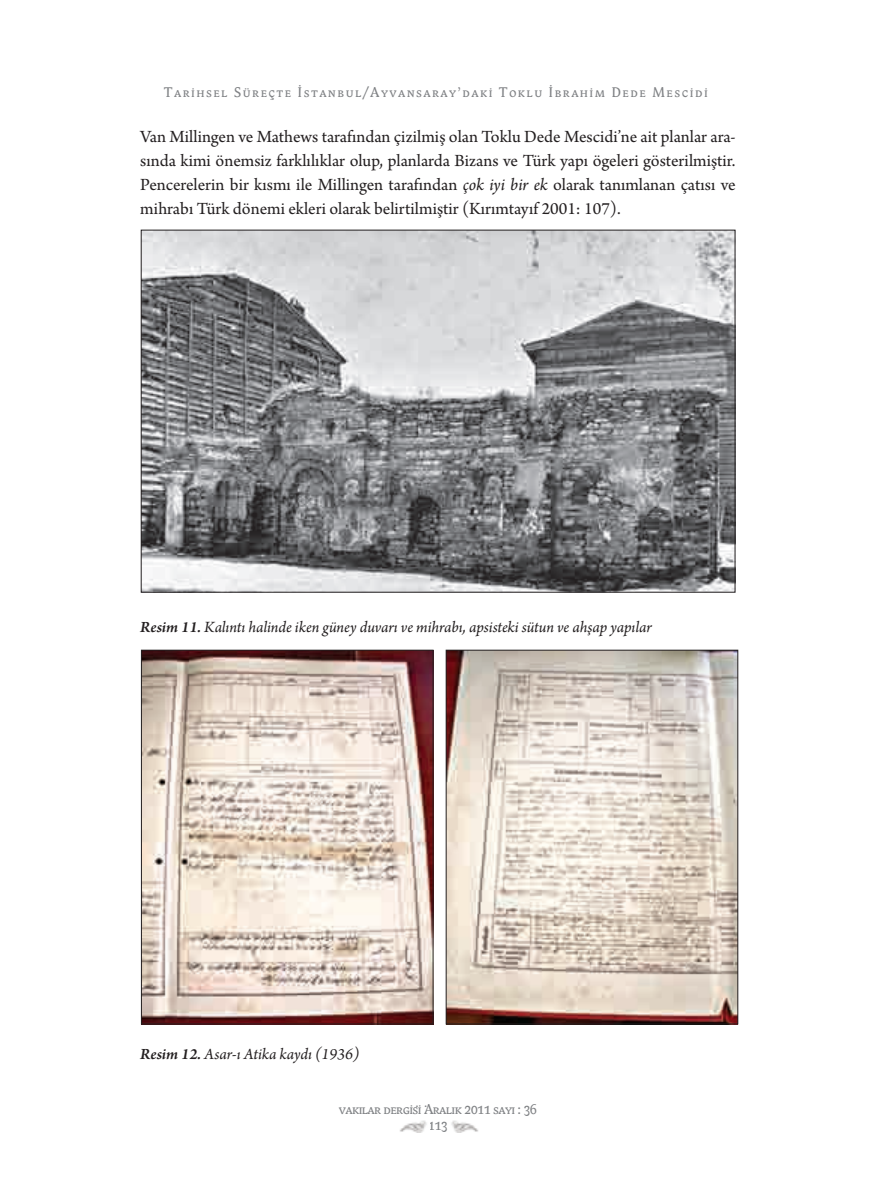
<style>
.page{position:relative;width:876px;height:1195px;background:#fff}
.page>*{position:absolute;margin:0;border:0;box-sizing:border-box;transform-origin:0 0}
.t1{font:18px/24px "Arno Pro";color:#231f20;text-align:justify}
.t2{font:italic 16.5px "Arno Pro";letter-spacing:-.005em;color:#231f20}
.t3{font:13.5px "Biblon SCOT";letter-spacing:.15em;color:#808285}
.t4{font:13.5px "Biblon SCOT";color:#808285}
.t5{font:12px "Biblon SCOT";color:#808285}
.s1{font-style:italic}
.s2{font-weight:600}
</style>
<div class="page">
<img style="left:451px;top:1120px;width:27px;height:12px">
<img style="left:400px;top:1120px;width:27px;height:12px">
<img style="left:143px;top:232px;width:590px;height:358px">
<img style="left:143px;top:652px;width:288px;height:370px">
<div style="left:141px;top:650px;width:292px;height:374px;border:1px solid #231f20"></div>
<img style="left:448px;top:652px;width:288px;height:370px">
<div style="left:446px;top:650px;width:292px;height:374px;border:1px solid #231f20"></div>
<p class="t3" style="left:164px;top:85px;width:545px">Tarihsel Süreçte İstanbul/Ayvansaray’daki Toklu İbrahim Dede Mescidi</p>
<p class="t1" style="left:140px;top:125px;width:597px">Van Millingen ve Mathews tarafından çizilmiş olan Toklu Dede Mescidi’ne ait planlar ara&shy;sında kimi önemsiz farklılıklar olup, planlarda Bizans ve Türk yapı ögeleri gösterilmiştir.<br>Pencerelerin bir kısmı ile Millingen tarafından <span class="s1">çok iyi bir ek</span> olarak tanımlanan çatısı ve mihrabı Türk dönemi ekleri olarak belirtilmiştir (Kırımtayıf 2001: 107).</p>
<p class="t2" style="left:140px;top:617px;width:513px"><span class="s2">Resim 11.</span> Kalıntı halinde iken güney duvarı ve mihrabı, apsisteki sütun ve ahşap yapılar</p>
<p class="t2" style="left:140px;top:1044px;width:221px"><span class="s2">Resim 12.</span> Asar-ı Atika kaydı (1936)</p>
<p class="t4" style="left:339px;top:1102px;width:199px">vakılar dergisi Aralık 2011 sayı : 36</p>
<p class="t5" style="left:416px;top:1096px;width:13px">. .</p>
<p class="t3" style="left:428px;top:1117px;width:21px">113</p>
</div>
